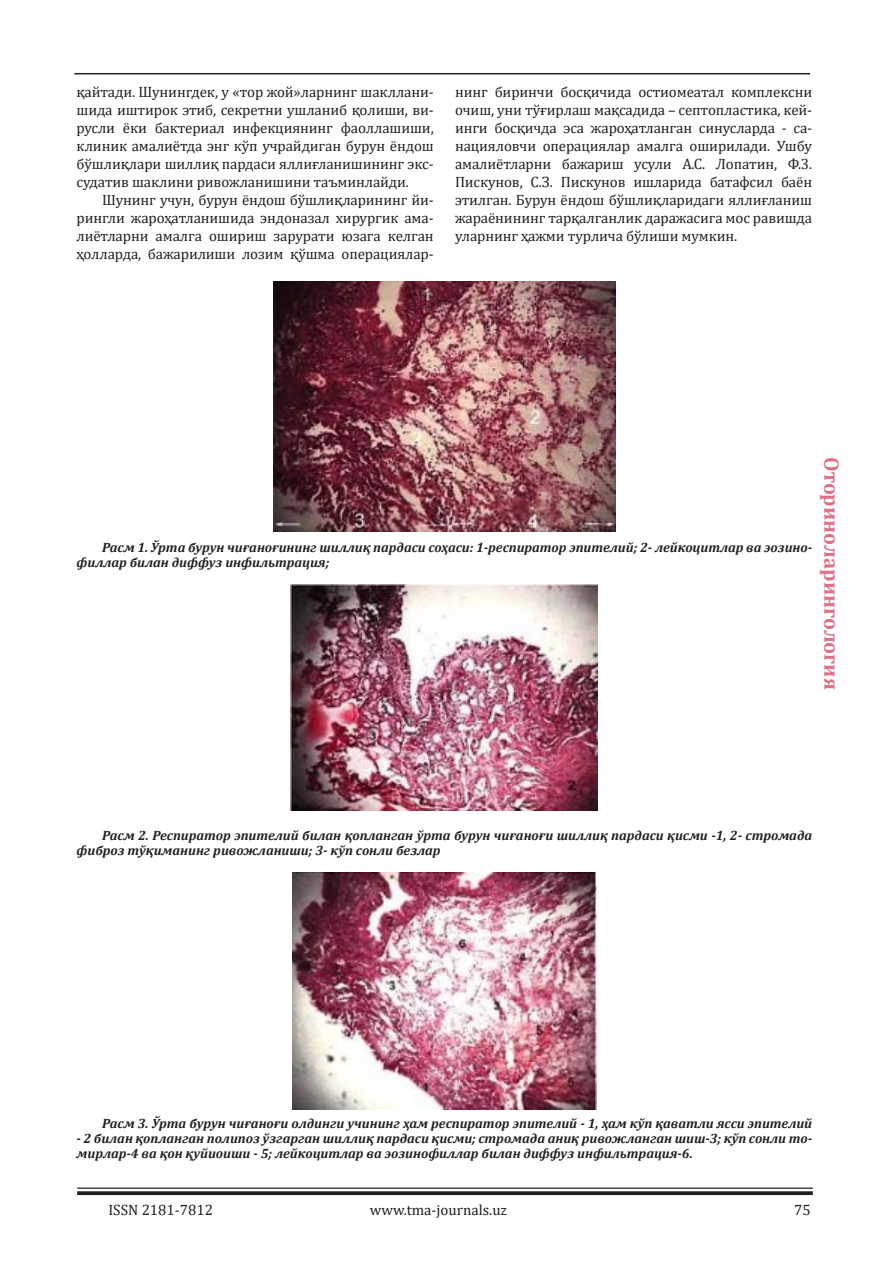
<style>
.page{position:relative;width:893px;height:1263px;background:#fff}
.page>*{position:absolute;margin:0;border:0;box-sizing:border-box;transform-origin:0 0}
.t1{font:700 21px "Cambria";color:#e06f87}
.t2{font:15px/18px "Cambria";letter-spacing:-.01em;color:#231f20;text-align:justify}
.t3{font:italic 700 13.5px/15px "Cambria";color:#231f20}
.s1{font-family:"Corbel"}
</style>
<div class="page">
<hr style="left:77px;top:1187px;width:736px;height:2px;background:#231f20">
<svg style="left:77px;top:1191px;width:736px;height:4px;background:#343131"></svg>
<hr style="left:74px;top:73px;width:736px;height:1px;background:#231f20">
<img style="left:273px;top:282px;width:342px;height:249px">
<img style="left:291px;top:585px;width:307px;height:225px">
<img style="left:292px;top:873px;width:304px;height:236px">
<p class="t2" style="left:77px;top:82px;width:359px">қайтади. Шунингдек, у «тор жой»ларнинг шакллани&shy;шида иштирок этиб, секретни ушланиб қолиши, ви&shy;русли ёки бактериал инфекциянинг фаоллашиши, клиник амалиётда энг кўп учрайдиган бурун ёндош бўшлиқлари шиллиқ пардаси яллиғланишининг экс&shy;судатив шаклини ривожланишини таъминлайди.</p>
<p class="t2" style="left:77px;top:190px;width:359px;text-indent:26px">Шунинг учун, бурун ёндош бўшлиқларининг йи&shy;рингли жароҳатланишида эндоназал хирургик ама&shy;лиётларни амалга ошириш зарурати юзага келган ҳолларда, бажарилиши лозим қўшма операциялар-</p>
<p class="t2" style="left:455px;top:82px;width:359px">нинг биринчи босқичида остиомеатал комплексни очиш, уни тўғирлаш мақсадида – септопластика, кей&shy;инги босқичда эса жароҳатланган синусларда - са&shy;нацияловчи операциялар амалга оширилади. Ушбу амалиётларни бажариш усули A.С. Лопатин, Ф.3.<br>Пискунов, С.З. Пискунов ишларида батафсил баён этилган. Бурун ёндош бўшлиқларидаги яллиғланиш жараёнининг тарқалганлик даражасига мос равишда уларнинг ҳажми турлича бўлиши мумкин.</p>
<p class="t3" style="left:77px;top:539px;width:737px;text-indent:26px">Расм 1. Ўрта бурун чиғаноғининг шиллиқ пардаси соҳаси: 1-респиратор эпителий; 2- лейкоцитлар ва эозино&shy;филлар билан диффуз инфильтрация;</p>
<h1 class="t1" style="left:844px;top:457px;width:234px;rotate:90deg">Оториноларингология</h1>
<p class="t3" style="left:77px;top:827px;width:737px;text-indent:26px">Расм 2. Респиратор эпителий билан қопланган ўрта бурун чиғаноғи шиллиқ пардаси қисми -1, 2- стромада фиброз тўқиманинг ривожланиши; 3- кўп сонли безлар</p>
<p class="t3" style="left:102px;top:1115px;width:712px">Расм 3. Ўрта бурун чиғаноғи олдинги учининг ҳам респиратор эпителий - 1, ҳам кўп қаватли ясси эпителий</p>
<p class="t3" style="left:77px;top:1130px;width:737px">- 2 билан қопланган полипоз ўзгарган шиллиқ пардаси қисми; стромада аниқ ривожланган шиш-3; кўп сонли то&shy;мирлар-4 ва қон қуйиоиши - 5; лейкоцитлар ва эозинофиллар билан диффуз инфильтрация-6.</p>
<p class="t2" style="left:108px;top:1200px;width:106px">ISSN 2181-7812</p>
<p class="t2" style="left:370px;top:1200px;width:139px">www.tma-journals.u<span class="s1">z</span></p>
<p class="t2" style="left:794px;top:1200px;width:18px">75</p>
</div>
